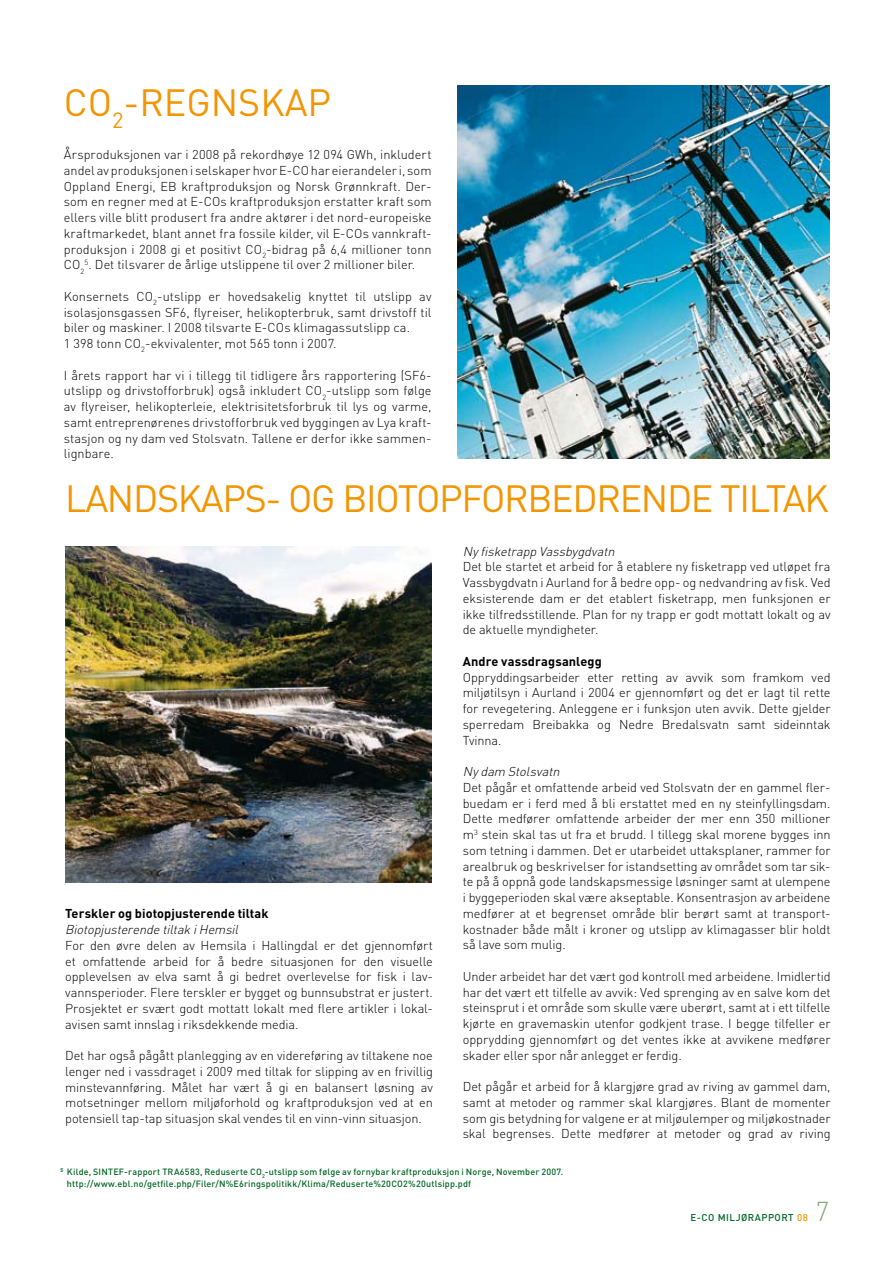
<style>
.page{position:relative;width:893px;height:1263px;background:#fff}
.page>*{position:absolute;margin:0;border:0;box-sizing:border-box;transform-origin:0 0}
.t1{font:37.5px "DIN";letter-spacing:-.035em;color:#f29500}
.t2{font:37.5px "DIN";color:#f29500}
.t3{font:300 27px "DIN";color:#87a87e}
.t4{font:300 12.75px/15.8px "DIN";letter-spacing:-.005em;color:#000;text-align:justify}
.t5{font:italic 300 12.75px "DIN";color:#000}
.t6{font:700 12.75px "DIN";letter-spacing:.005em;color:#000}
.t7{font:500 9.75px "DIN";letter-spacing:.05em;color:#006624}
.t8{font:500 9px/12px "DIN";letter-spacing:.02em;color:#006624}
.s1{color:#f29500}
</style>
<div class="page">
<img style="left:457px;top:85px;width:372px;height:373px">
<img style="left:65px;top:547px;width:367px;height:336px">
<h1 class="t2" style="left:64px;top:79px;width:269px">CO <sub>2</sub>-REGNSKAP</h1>
<p class="t4" style="left:64px;top:146px;width:369px">Årsproduksjonen var i 2008 på rekordhøye 12 094 GWh, inkludert andel av produksjonen i selskaper hvor E-CO har eierandeler i, som Oppland Energi, EB kraftproduksjon og Norsk Grønnkraft. Der&shy;som en regner med at E-COs kraftproduksjon erstatter kraft som ellers ville blitt produsert fra andre aktører i det nord-europeiske kraftmarkedet, blant annet fra fossile kilder, vil E-COs vannkraft&shy;produksjon i 2008 gi et positivt CO<sub>2</sub>-bidrag på 6,4 millioner tonn CO<sub>2</sub><sup>5</sup>. Det tilsvarer de årlige utslippene til over 2 millioner biler.</p>
<p class="t4" style="left:64px;top:288px;width:369px;text-align:left">Konsernets CO<sub>2</sub>-utslipp er hovedsakelig knyttet til utslipp av isolasjonsgassen SF6, flyreiser, helikopterbruk, samt drivstoff til biler og maskiner. I 2008 tilsvarte E-COs klimagassutslipp ca.<br>1 398 tonn CO<sub>2</sub>-ekvivalenter, mot 565 tonn i 2007.</p>
<p class="t4" style="left:64px;top:367px;width:369px">I årets rapport har vi i tillegg til tidligere års rapportering (SF6- utslipp og drivstofforbruk) også inkludert CO<sub>2</sub>-utslipp som følge av flyreiser, helikopterleie, elektrisitetsforbruk til lys og varme, samt entreprenørenes drivstofforbruk ved byggingen av Lya kraft&shy;stasjon og ny dam ved Stolsvatn. Tallene er derfor ikke sammen&shy;lignbare.</p>
<h1 class="t1" style="left:65px;top:475px;width:765px">LANDSKAPS- OG BIOTOPFORBEDRENDE TI LTAK</h1>
<p class="t6" style="left:65px;top:905px;width:205px">Terskler og biotopjusterende tiltak</p>
<p class="t5" style="left:65px;top:921px;width:178px">BiotopjusterendetiltakiHemsil</p>
<p class="t4" style="left:65px;top:937px;width:369px;text-align:left">For den øvre delen av Hemsila i Hallingdal er det gjennomført et omfattende arbeid for å bedre situasjonen for den visuelle opplevelsen av elva samt å gi bedret overlevelse for fisk i lav&shy;vannsperioder. Flere terskler er bygget og bunnsubstrat er justert.<br>Prosjektet er svært godt mottatt lokalt med flere artikler i lokal&shy;avisen samt innslag i riksdekkende media.</p>
<p class="t4" style="left:65px;top:1047px;width:369px">Det har også pågått planlegging av en videreføring av tiltakene noe lenger ned i vassdraget i 2009 med tiltak for slipping av en frivillig minstevannføring. Målet har vært å gi en balansert løsning av motsetninger mellom miljøforhold og kraftproduksjon ved at en potensiell tap-tap situasjon skal vendes til en vinn-vinn situasjon.</p>
<p class="t5" style="left:463px;top:543px;width:157px">Nyfisketrapp Vassbygdvatn</p>
<p class="t4" style="left:463px;top:559px;width:369px">Det ble startet et arbeid for å etablere ny fisketrapp ved utløpet fra Vassbygdvatn i Aurland for å bedre opp- og nedvandring av fisk. Ved eksisterende dam er det etablert fisketrapp, men funksjonen er ikke tilfredsstillende. Plan for ny trapp er godt mottatt lokalt og av de aktuelle myndigheter.</p>
<p class="t6" style="left:463px;top:653px;width:140px">Andre vassdragsanlegg</p>
<p class="t4" style="left:463px;top:669px;width:369px">Oppryddingsarbeider etter retting av avvik som framkom ved miljøtilsyn i Aurland i 2004 er gjennomført og det er lagt til rette for revegetering. Anleggene er i funksjon uten avvik. Dette gjelder sperredam Breibakka og Nedre Bredalsvatn samt sideinntak Tvinna.</p>
<p class="t5" style="left:463px;top:764px;width:101px">Nydam Stolsvatn</p>
<p class="t4" style="left:463px;top:779px;width:369px;text-align:left">Det pågår et omfattende arbeid ved Stolsvatn der en gammel fler&shy;buedam er i ferd med å bli erstattet med en ny steinfyllingsdam.<br>Dette medfører omfattende arbeider der mer enn 350 millioner m<sup>3</sup> stein skal tas ut fra et brudd. I tillegg skal morene bygges inn som tetning i dammen. Det er utarbeidet uttaksplaner, rammer for arealbruk og beskrivelser for istandsetting av området som tar sik&shy;te på å oppnå gode landskapsmessige løsninger samt at ulempene i byggeperioden skal være akseptable. Konsentrasjon av arbeidene medfører at et begrenset område blir berørt samt at transport&shy;kostnader både målt i kroner og utslipp av klimagasser blir holdt så lave som mulig.</p>
<p class="t4" style="left:463px;top:968px;width:369px">Under arbeidet har det vært god kontroll med arbeidene. Imidlertid har det vært ett tilfelle av avvik: Ved sprenging av en salve kom det steinsprut i et område som skulle være uberørt, samt at i ett tilfelle kjørte en gravemaskin utenfor godkjent trase. I begge tilfeller er opprydding gjennomført og det ventes ikke at avvikene medfører skader eller spor når anlegget er ferdig.</p>
<p class="t4" style="left:463px;top:1078px;width:369px">Det pågår et arbeid for å klargjøre grad av riving av gammel dam, samt at metoder og rammer skal klargjøres. Blant de momenter som gis betydning for valgene er at miljøulemper og miljøkostnader skal begrenses. Dette medfører at metoder og grad av riving</p>
<p class="t8" style="left:67px;top:1165px;width:498px;text-indent:-6px"><sup>5</sup> Kilde, SINTEF-rapport TRA6583, Reduserte CO<sub>2</sub>-utslipp som følge av fornybar kraftproduksjon i Norge, November 2007. http://www.ebl.no/getfile.php/Filer/N%E6ringspolitikk/Klima/Reduserte%20CO2%20utlsipp.pdf</p>
<p class="t7" style="left:690px;top:1211px;width:119px">E-CO MILJØRAPPORT <span class="s1">08</span></p>
<h2 class="t3" style="left:815px;top:1194px;width:15px">7</h2>
</div>
